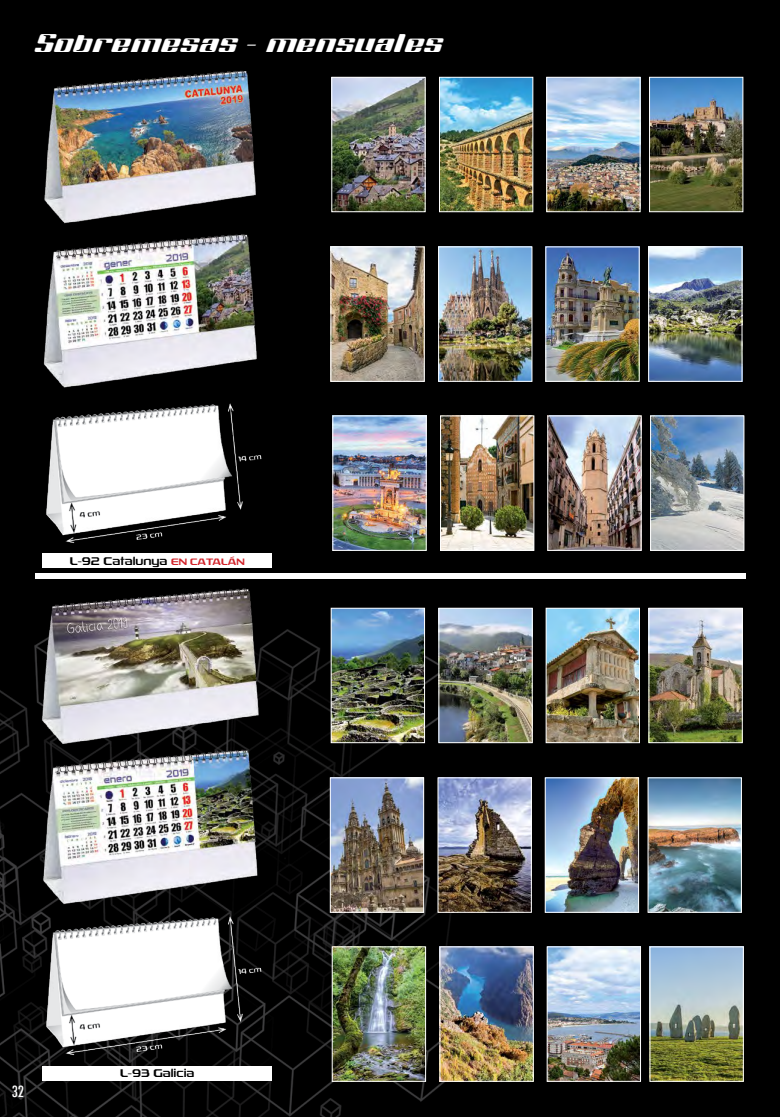
<style>
.page{position:relative;width:780px;height:1117px;background:#fff}
.page>*{position:absolute;margin:0;border:0;box-sizing:border-box;transform-origin:0 0}
.t1{font:22.5px "Magenta";letter-spacing:.03em;color:#fff}
.t2{font:500 condensed 15px "Futura";color:#fff}
.t3{font:11.38px "Futura";color:#000}
.t4{font:11.25px "Rexlia Rg";color:#000}
.t5{font:9.38px "Rexlia Rg";color:#d2232a}
.s1{font-family:"Futura";font-size:11.38px;color:#000}
</style>
<div class="page">
<img style="left:0;top:0;width:780px;height:1116px">
<img style="left:35px;top:66px;width:229px;height:161px">
<img style="left:35px;top:230px;width:229px;height:161px">
<img style="left:35px;top:585px;width:229px;height:322px">
<img style="left:333px;top:610px;width:89px;height:130px">
<div style="left:331px;top:608px;width:93px;height:134px;border:1px solid #fff"></div>
<img style="left:440px;top:610px;width:90px;height:130px">
<div style="left:438px;top:608px;width:94px;height:134px;border:1px solid #fff"></div>
<img style="left:548px;top:610px;width:89px;height:130px">
<div style="left:546px;top:608px;width:93px;height:134px;border:1px solid #fff"></div>
<img style="left:650px;top:610px;width:90px;height:130px">
<div style="left:648px;top:608px;width:94px;height:134px;border:1px solid #fff"></div>
<img style="left:332px;top:779px;width:90px;height:131px">
<div style="left:330px;top:777px;width:94px;height:135px;border:1px solid #fff"></div>
<img style="left:440px;top:779px;width:89px;height:131px">
<div style="left:438px;top:777px;width:93px;height:135px;border:1px solid #fff"></div>
<img style="left:547px;top:779px;width:89px;height:131px">
<div style="left:545px;top:777px;width:93px;height:135px;border:1px solid #fff"></div>
<img style="left:650px;top:779px;width:89px;height:131px">
<img style="left:334px;top:948px;width:89px;height:131px">
<img style="left:442px;top:948px;width:89px;height:131px">
<div style="left:440px;top:946px;width:93px;height:135px;border:1px solid #fff"></div>
<img style="left:549px;top:948px;width:89px;height:131px">
<div style="left:547px;top:946px;width:93px;height:135px;border:1px solid #fff"></div>
<img style="left:651px;top:948px;width:90px;height:131px">
<div style="left:649px;top:946px;width:94px;height:135px;border:1px solid #fff"></div>
<img style="left:45px;top:402px;width:219px;height:145px">
<div style="left:43px;top:553px;width:229px;height:15px;background:#fff"></div>
<img style="left:45px;top:914px;width:219px;height:145px">
<div style="left:43px;top:1065px;width:229px;height:15px;background:#fff"></div>
<div style="left:35px;top:573px;width:710px;height:5px;background:#fff"></div>
<img style="left:333px;top:79px;width:90px;height:131px">
<div style="left:331px;top:77px;width:94px;height:135px;border:1px solid #fff"></div>
<img style="left:441px;top:79px;width:90px;height:131px">
<div style="left:439px;top:77px;width:94px;height:135px;border:1px solid #fff"></div>
<img style="left:548px;top:79px;width:90px;height:131px">
<div style="left:546px;top:77px;width:94px;height:135px;border:1px solid #fff"></div>
<img style="left:651px;top:79px;width:90px;height:131px">
<div style="left:649px;top:77px;width:94px;height:135px;border:1px solid #fff"></div>
<img style="left:333px;top:249px;width:89px;height:130px">
<div style="left:331px;top:247px;width:93px;height:134px;border:1px solid #fff"></div>
<img style="left:440px;top:249px;width:90px;height:130px">
<div style="left:438px;top:247px;width:94px;height:134px;border:1px solid #fff"></div>
<img style="left:547px;top:249px;width:90px;height:130px">
<img style="left:650px;top:249px;width:90px;height:130px">
<div style="left:648px;top:247px;width:94px;height:134px;border:1px solid #fff"></div>
<img style="left:334px;top:417px;width:90px;height:131px">
<div style="left:332px;top:415px;width:94px;height:135px;border:1px solid #fff"></div>
<img style="left:442px;top:417px;width:90px;height:131px">
<div style="left:440px;top:415px;width:94px;height:135px;border:1px solid #fff"></div>
<img style="left:549px;top:417px;width:90px;height:131px">
<div style="left:547px;top:415px;width:94px;height:135px;border:1px solid #fff"></div>
<img style="left:652px;top:417px;width:90px;height:131px">
<div style="left:650px;top:415px;width:94px;height:135px;border:1px solid #fff"></div>
<h1 class="t1" style="left:35px;top:27px;width:408px">Sobremesas - mensuales</h1>
<p class="t5" style="left:126px;top:555px;width:120px"><span class="s1">L-81 Arte</span>EN CATALÁN</p>
<p class="t4" style="left:70px;top:553px;width:99px">L-92 Catalunya</p>
<h2 class="t2" style="left:12px;top:1081px;width:14px">32</h2>
<p class="t3" style="left:126px;top:1063px;width:46px">L-81 Arte</p>
<p class="t4" style="left:120px;top:1066px;width:76px">L-93 Galicia</p>
</div>
